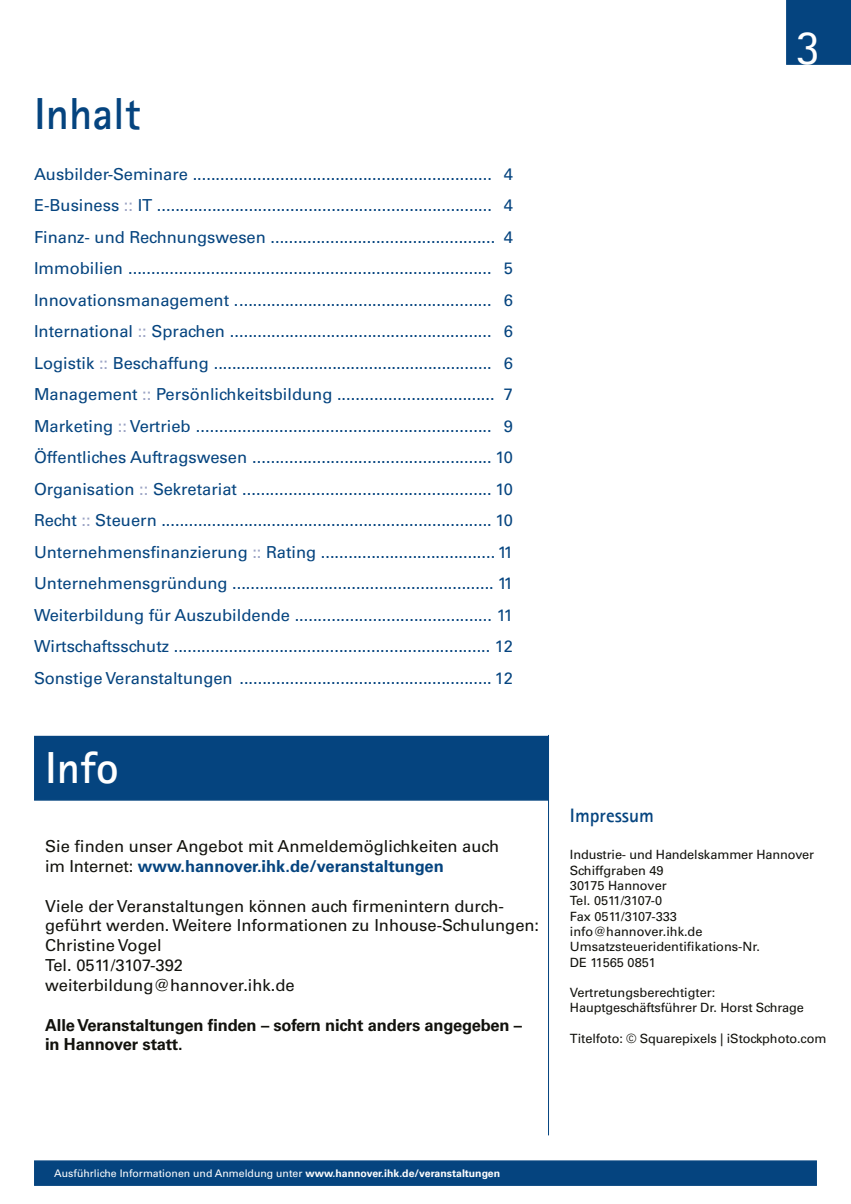
<style>
.page{position:relative;width:851px;height:1204px;background:#fff}
.page>*{position:absolute;margin:0;border:0;box-sizing:border-box;transform-origin:0 0}
.t1{font:49.5px "Agfa Rotis Sans Serif";color:#fff}
.t2{font:700 45px "Agfa Rotis Sans Serif";color:#05447f}
.t3{font:700 45px "Agfa Rotis Sans Serif";color:#fff}
.t4{font:700 19.5px "Agfa Rotis Sans Serif";color:#05447f}
.t5{font:16.5px/31.5px "Univers LT Std";color:#05447f;text-align:justify}
.t6{font:16.5px/19.8px "Univers LT Std";color:#12120d}
.t7{font:700 16.5px/19.8px "Univers LT Std";letter-spacing:-.01em;color:#12120d}
.t8{font:12.75px/15.3px "Univers LT Std";letter-spacing:-.01em;color:#12120d}
.t9{font:10.5px "Univers LT Std";color:#fff}
.s1{color:#9ba3c4}
.s2{font-weight:700;color:#05447f}
.s3{font-weight:700}
</style>
<div class="page">
<div style="left:786px;top:0;width:64px;height:65px;background:#05447f"></div>
<div style="left:34px;top:1160px;width:782px;height:25px;background:#05447f;border:2px solid #05447f"></div>
<div style="left:34px;top:735px;width:515px;height:65px;background:#05447f;border:2px solid #05447f"></div>
<hr style="left:548px;top:735px;width:1px;height:400px;background:#05447f">
<h2 class="t2" style="left:34px;top:85px;width:108px">Inhalt</h2>
<p class="t5" style="left:34px;top:158px;width:480px">Ausbilder-Seminare ................................................................. 4<br>E-Business <span class="s1">::</span> IT ......................................................................... 4<br>Finanz- und Rechnungswesen ................................................. 4<br>Immobilien ............................................................................... 5<br>Innovationsmanagement ........................................................ 6<br>International <span class="s1">::</span> Sprachen ......................................................... 6<br>Logistik <span class="s1">::</span> Beschaffung ............................................................. 6<br>Management <span class="s1">::</span> Persönlichkeitsbildung .................................. 7<br>Marketing <span class="s1">::</span> Vertrieb ................................................................ 9<br>Öffentliches Auftragswesen .................................................... 10<br>Organisation <span class="s1">::</span> Sekretariat ...................................................... 10<br>Recht <span class="s1">::</span> Steuern ........................................................................ 10<br>Unternehmensfinanzierung <span class="s1">::</span> Rating ...................................... 11<br>Unternehmensgründung ......................................................... 11<br>Weiterbildung für Auszubildende ........................................... 11<br>Wirtschaftsschutz ..................................................................... 12<br>Sonstige Veranstaltungen ....................................................... 12</p>
<h2 class="t3" style="left:45px;top:739px;width:75px">Info</h2>
<p class="t6" style="left:45px;top:836px;width:455px">Sie finden unser Angebot mit Anmeldemöglichkeiten auch im Internet: <span class="s2">www.hannover.ihk.de/veranstaltungen</span></p>
<p class="t6" style="left:45px;top:895px;width:495px">Viele der Veranstaltungen können auch firmenintern durch&shy;geführt werden. Weitere Informationen zu Inhouse-Schulungen:<br>Christine Vogel<br>Tel. 0511/3107-392<br>weiterbildung@hannover.ihk.de</p>
<p class="t7" style="left:45px;top:1014px;width:478px">Alle Veranstaltungen finden – sofern nicht anders angegeben – in Hannover statt.</p>
<h1 class="t1" style="left:795px;top:18px;width:26px">3</h1>
<p class="t4" style="left:570px;top:803px;width:86px">Impressum</p>
<p class="t8" style="left:570px;top:847px;width:246px">Industrie- und Handelskammer Hannover<br>Schiffgraben 49<br>30175 Hannover<br>Tel. 0511/3107-0<br>Fax 0511/3107-333<br>info@hannover.ihk.de<br>Umsatzsteueridentifikations-Nr.<br>DE 11565 0851</p>
<p class="t8" style="left:570px;top:985px;width:235px">Vertretungsberechtigter:<br>Hauptgeschäftsführer Dr. Horst Schrage</p>
<p class="t8" style="left:570px;top:1030px;width:258px">Titelfoto: © Squarepixels | iStockphoto.com</p>
<p class="t9" style="left:54px;top:1166px;width:447px">Ausführliche Informationen und Anmeldung unter <span class="s3">www.hannover.ihk.de/veranstaltungen</span></p>
</div>
